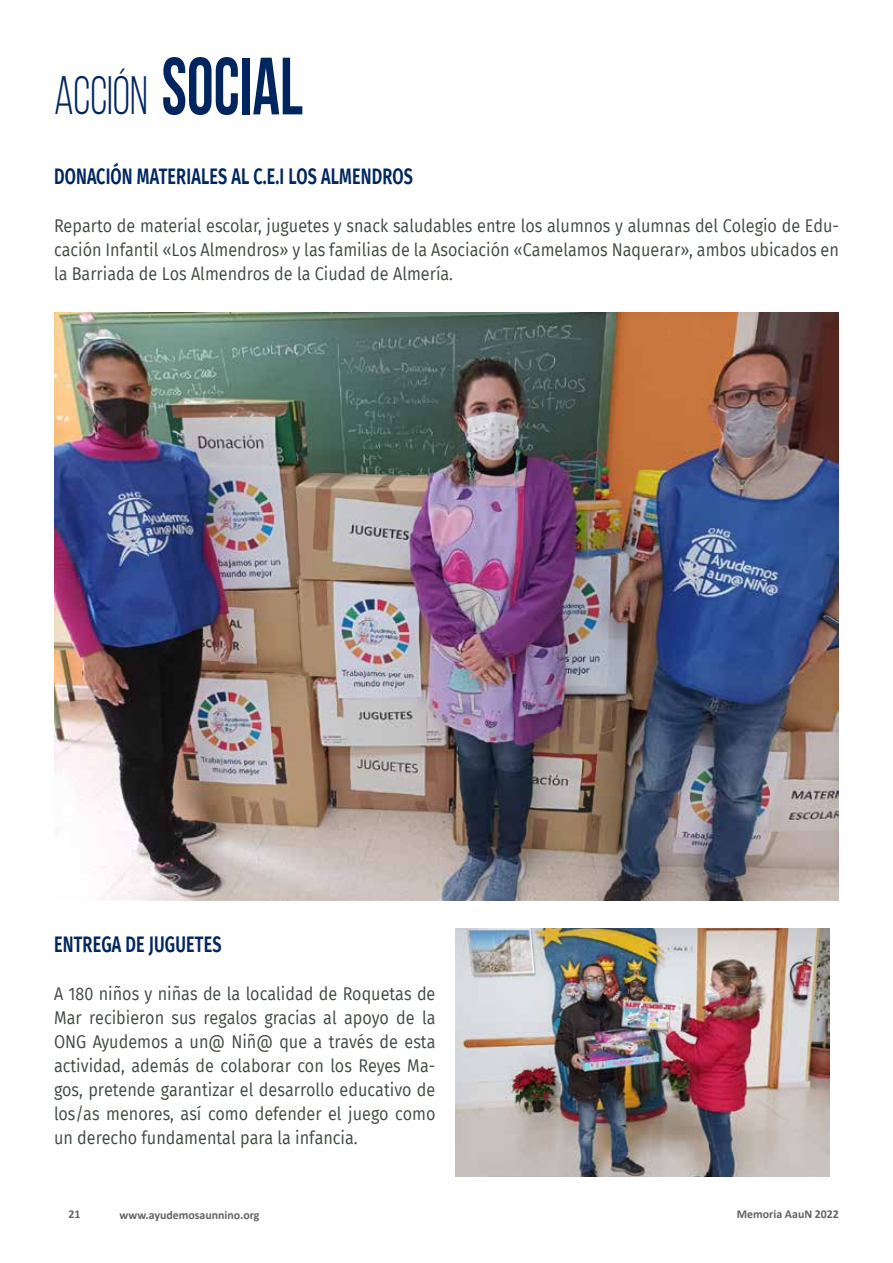
<style>
.page{position:relative;width:893px;height:1263px;background:#fff}
.page>*{position:absolute;margin:0;border:0;box-sizing:border-box;transform-origin:0 0}
.t1{font:54px "Bebas Neue";color:#00255f;scale:.83 1}
.t2{font:600 22.5px "Fira Sans";letter-spacing:.01em;color:#00255f;scale:.72 1}
.t3{font:18px/24px "Fira Sans";color:#3e483f;text-align:justify;scale:.9 1}
.t4{font:700 12px "Calibri";color:#65625e}
.s1{font-weight:700;font-size:81px}
</style>
<div class="page">
<img style="left:54px;top:312px;width:785px;height:588px">
<img style="left:455px;top:929px;width:375px;height:247px">
<h1 class="t1" style="left:54px;top:67px;width:301px">ACCIÓN <span class="s1">SOCIAL</span></h1>
<p class="t2" style="left:54px;top:158px;width:500px">DONACIÓN MATERIALES AL C.E.I LOS ALMENDROS</p>
<p class="t3" style="left:54px;top:214px;width:874px">Reparto de material escolar, juguetes y snack saludables entre los alumnos y alumnas del Colegio de Edu&shy;cación Infantil «Los Almendros» y las familias de la Asociación «Camelamos Naquerar», ambos ubicados en la Barriada de Los Almendros de la Ciudad de Almería.</p>
<p class="t2" style="left:54px;top:926px;width:234px">ENTREGA DE JUGUETES</p>
<p class="t3" style="left:54px;top:982px;width:425px">A 180 niños y niñas de la localidad de Roquetas de Mar recibieron sus regalos gracias al apoyo de la ONG Ayudemos a un@ Niñ@ que a través de esta actividad, además de colaborar con los Reyes Ma&shy;gos, pretende garantizar el desarrollo educativo de los/as menores, así como defender el juego como un derecho fundamental para la infancia.</p>
<p class="t4" style="left:69px;top:1205px;width:14px">21</p>
<p class="t4" style="left:120px;top:1206px;width:141px">www.ayudemosaunnino.org</p>
<p class="t4" style="left:737px;top:1205px;width:104px">Memoria AauN 2022</p>
</div>
